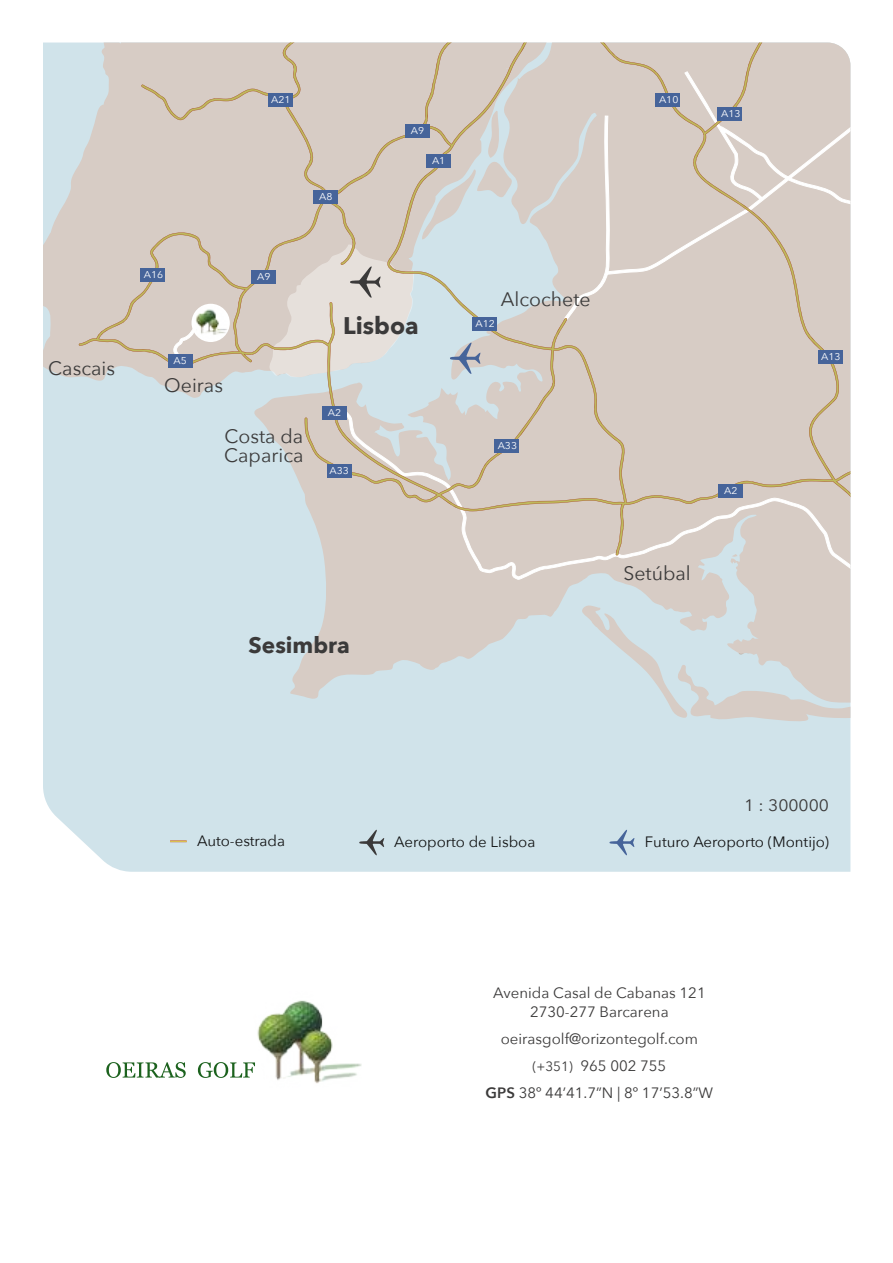
<style>
.page{position:relative;width:893px;height:1263px;background:#fff}
.page>*{position:absolute;margin:0;border:0;box-sizing:border-box;transform-origin:0 0}
.t1{font:700 24px "Avenir Next";color:#3b3a3a}
.t2{font:700 22.5px "Avenir Next";color:#3b3a3a}
.t3{font:19.5px/19.2px "Avenir Next";color:#3b3a3a}
.t4{font:16.5px "Avenir Next";color:#3b3a3a;scale:1.06 1}
.t5{font:15px/27px "Avenir Next";color:#3b3a3a;text-align:center}
.t6{font:15px "Avenir Next";color:#121314}
.t7{font:15px "Avenir Next";color:#121414}
.t8{font:9.75px "Avenir Next";color:#fff;scale:1.06 1}
.s1{font-size:13.5px}
.s2{font-weight:600}
</style>
<div class="page">
<svg style="left:106px;top:1062px;width:80px;height:16px"></svg>
<svg style="left:198px;top:1062px;width:50px;height:16px"></svg>
<img style="left:248px;top:1000px;width:114px;height:84px">
<div style="left:43px;top:398px;width:807px;height:474px;background:#d0e3ea"></div>
<svg style="left:43px;top:43px;width:36px;height:355px;background:#d3d8d9"></svg>
<svg style="left:79px;top:43px;width:771px;height:681px;background:#d4d2cf"></svg>
<div style="left:140px;top:269px;width:25px;height:13px;background:#46649a"></div>
<svg style="left:685px;top:72px;width:165px;height:141px;background:#d8cdc5"></svg>
<div style="left:168px;top:354px;width:24px;height:14px;background:#46649a"></div>
<div style="left:251px;top:270px;width:25px;height:14px;background:#46649a"></div>
<div style="left:322px;top:406px;width:25px;height:14px;background:#46649a"></div>
<div style="left:327px;top:464px;width:24px;height:14px;background:#46649a"></div>
<div style="left:494px;top:439px;width:25px;height:14px;background:#46649a"></div>
<div style="left:313px;top:190px;width:25px;height:13px;background:#46649a"></div>
<div style="left:426px;top:154px;width:25px;height:14px;background:#46649a"></div>
<div style="left:268px;top:93px;width:25px;height:14px;background:#46649a"></div>
<div style="left:405px;top:125px;width:25px;height:13px;background:#46649a"></div>
<div style="left:718px;top:484px;width:25px;height:14px;background:#46649a"></div>
<div style="left:472px;top:317px;width:25px;height:14px;background:#46649a"></div>
<div style="left:818px;top:350px;width:25px;height:13px;background:#46649a"></div>
<div style="left:717px;top:107px;width:25px;height:13px;background:#46649a"></div>
<div style="left:655px;top:93px;width:25px;height:14px;background:#46649a"></div>
<svg style="left:269px;top:244px;width:145px;height:133px;background:#dbd6d0"></svg>
<div style="left:192px;top:304px;width:38px;height:38px;background:#fff;border-radius:50%"></div>
<svg style="left:450px;top:342px;width:31px;height:32px"></svg>
<img style="left:194px;top:306px;width:33px;height:33px">
<svg style="left:359px;top:829px;width:26px;height:26px"></svg>
<svg style="left:609px;top:829px;width:26px;height:26px"></svg>
<svg style="left:170px;top:840px;width:17px;height:2px"></svg>
<h3 class="t3" style="left:48px;top:358px;width:68px">Cascais</h3>
<p class="t8" style="left:271px;top:91px;width:20px">A21</p>
<p class="t8" style="left:319px;top:188px;width:14px">A8</p>
<p class="t8" style="left:411px;top:123px;width:14px">A9</p>
<p class="t8" style="left:432px;top:152px;width:14px">A1</p>
<p class="t8" style="left:144px;top:267px;width:20px">A16</p>
<p class="t8" style="left:174px;top:352px;width:14px">A5</p>
<h3 class="t3" style="left:164px;top:375px;width:60px">Oeiras</h3>
<p class="t8" style="left:257px;top:269px;width:14px">A9</p>
<h3 class="t3" style="left:224px;top:426px;width:81px">Costa da<br>Caparica</h3>
<h1 class="t1" style="left:343px;top:305px;width:77px">Lisboa</h1>
<p class="t8" style="left:328px;top:404px;width:14px">A2</p>
<p class="t8" style="left:329px;top:463px;width:20px">A33</p>
<h3 class="t3" style="left:501px;top:289px;width:91px">Alcochete</h3>
<p class="t8" style="left:476px;top:315px;width:20px">A12</p>
<p class="t8" style="left:498px;top:438px;width:20px">A33</p>
<h2 class="t2" style="left:249px;top:626px;width:103px">Sesimbra</h2>
<p class="t8" style="left:659px;top:92px;width:20px">A10</p>
<p class="t8" style="left:721px;top:105px;width:20px">A13</p>
<h3 class="t3" style="left:623px;top:563px;width:69px">Setúbal</h3>
<p class="t8" style="left:724px;top:483px;width:14px">A2</p>
<p class="t8" style="left:821px;top:348px;width:20px">A13</p>
<p class="t4" style="left:744px;top:791px;width:82px">1 : 300000</p>
<p class="t6" style="left:197px;top:828px;width:90px">Auto-estrada</p>
<p class="t7" style="left:394px;top:829px;width:143px">Aeroporto de Lisboa</p>
<p class="t6" style="left:645px;top:829px;width:186px">Futuro Aeroporto (Montijo)</p>
<p class="t5" style="left:493px;top:982px;width:214px;line-height:19.5px">Avenida Casal de Cabanas 121<br>2730-277 Barcarena</p>
<p class="t5" style="left:486px;top:1025px;width:229px">oeirasgolf@orizontegolf.com <span class="s1">(+351)</span> 965 002 755<br><span class="s2">GPS</span> 38º 44’41.7”N | 8º 17’53.8”W</p>
</div>
